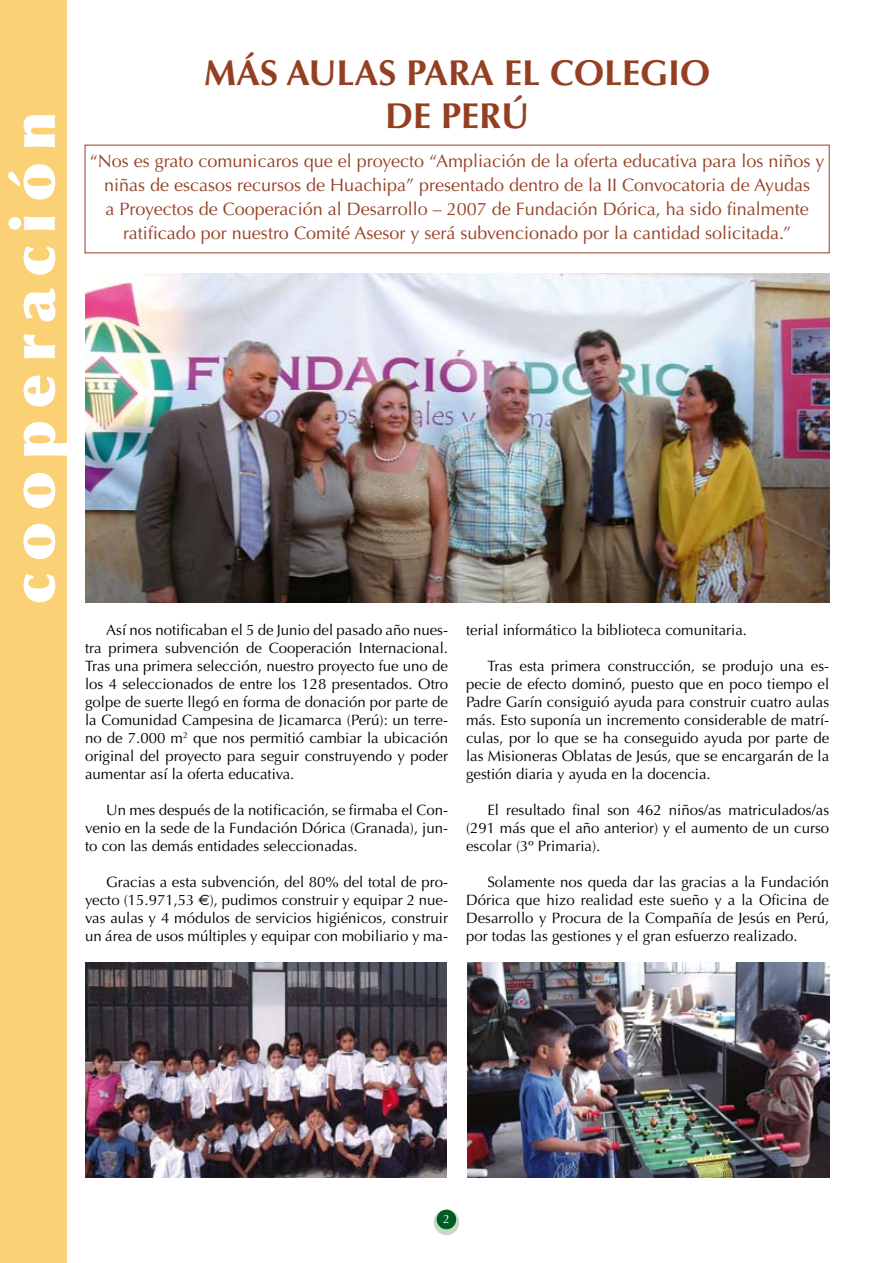
<style>
.page{position:relative;width:893px;height:1263px;background:#fff}
.page>*{position:absolute;margin:0;border:0;box-sizing:border-box;transform-origin:0 0}
.t1{font:900 60px "Optima";letter-spacing:.2em;color:#fff}
.t2{font:700 36px/43.2px "Optima";color:#953f22;text-align:center}
.t3{font:18px/24px "Optima";color:#953f22;text-align:center}
.t4{font:15px/18px "Optima";color:#000;text-align:justify}
.t5{font:12px "Optima";color:#fff}
.s1{font-family:"Euro Sans"}
</style>
<div class="page">
<svg style="left:434px;top:1209px;width:25px;height:26px"></svg>
<div style="left:437px;top:1210px;width:19px;height:19px;background:#005d23;border-radius:50%"></div>
<div style="left:0;top:0;width:66px;height:1263px;background:#fbd176"></div>
<img style="left:468px;top:962px;width:362px;height:216px">
<img style="left:85px;top:962px;width:361px;height:216px">
<img style="left:85px;top:274px;width:744px;height:328px">
<h1 class="t1" style="left:-2px;top:604px;width:494px;rotate:-90deg">cooperación</h1>
<h2 class="t2" style="left:204px;top:52px;width:508px">MÁS AULAS PARA EL COLEGIO<br>DE PERÚ</h2>
<p class="t3" style="left:90px;top:149px;width:736px">“Nos es grato comunicaros que el proyecto “Ampliación de la oferta educativa para los niños y niñas de escasos recursos de Huachipa” presentado dentro de la II Convocatoria de Ayudas<br>a Proyectos de Cooperación al Desarrollo – 2007 de Fundación Dórica, ha sido finalmente ratificado por nuestro Comité Asesor y será subvencionado por la cantidad solicitada.”</p>
<p class="t4" style="left:85px;top:621px;width:365px;text-indent:21px">Así nos notificaban el 5 de Junio del pasado año nues&shy;tra primera subvención de Cooperación Internacional.<br>Tras una primera selección, nuestro proyecto fue uno de los 4 seleccionados de entre los 128 presentados. Otro golpe de suerte llegó en forma de donación por parte de la Comunidad Campesina de Jicamarca (Perú): un terre&shy;no de 7.000 m<sup>2</sup> que nos permitió cambiar la ubicación original del proyecto para seguir construyendo y poder aumentar así la oferta educativa.</p>
<p class="t4" style="left:85px;top:801px;width:365px;text-indent:21px">Un mes después de la notificación, se firmaba el Con&shy;venio en la sede de la Fundación Dórica (Granada), jun&shy;to con las demás entidades seleccionadas.</p>
<p class="t4" style="left:85px;top:873px;width:365px;text-indent:21px">Gracias a esta subvención, del 80% del total de pro&shy;yecto (15.971,53 <span class="s1">e</span>), pudimos construir y equipar 2 nue&shy;vas aulas y 4 módulos de servicios higiénicos, construir un área de usos múltiples y equipar con mobiliario y ma-</p>
<p class="t4" style="left:466px;top:621px;width:282px">terial informático la biblioteca comunitaria.</p>
<p class="t4" style="left:466px;top:657px;width:365px;text-indent:21px">Tras esta primera construcción, se produjo una es&shy;pecie de efecto dominó, puesto que en poco tiempo el Padre Garín consiguió ayuda para construir cuatro aulas más. Esto suponía un incremento considerable de matrí&shy;culas, por lo que se ha conseguido ayuda por parte de las Misioneras Oblatas de Jesús, que se encargarán de la gestión diaria y ayuda en la docencia.</p>
<p class="t4" style="left:466px;top:801px;width:365px;text-indent:21px">El resultado final son 462 niños/as matriculados/as (291 más que el año anterior) y el aumento de un curso escolar (3º Primaria).</p>
<p class="t4" style="left:466px;top:873px;width:365px;text-indent:21px">Solamente nos queda dar las gracias a la Fundación Dórica que hizo realidad este sueño y a la Oficina de Desarrollo y Procura de la Compañía de Jesús en Perú, por todas las gestiones y el gran esfuerzo realizado.</p>
<p class="t5" style="left:443px;top:1212px;width:8px">2</p>
</div>
